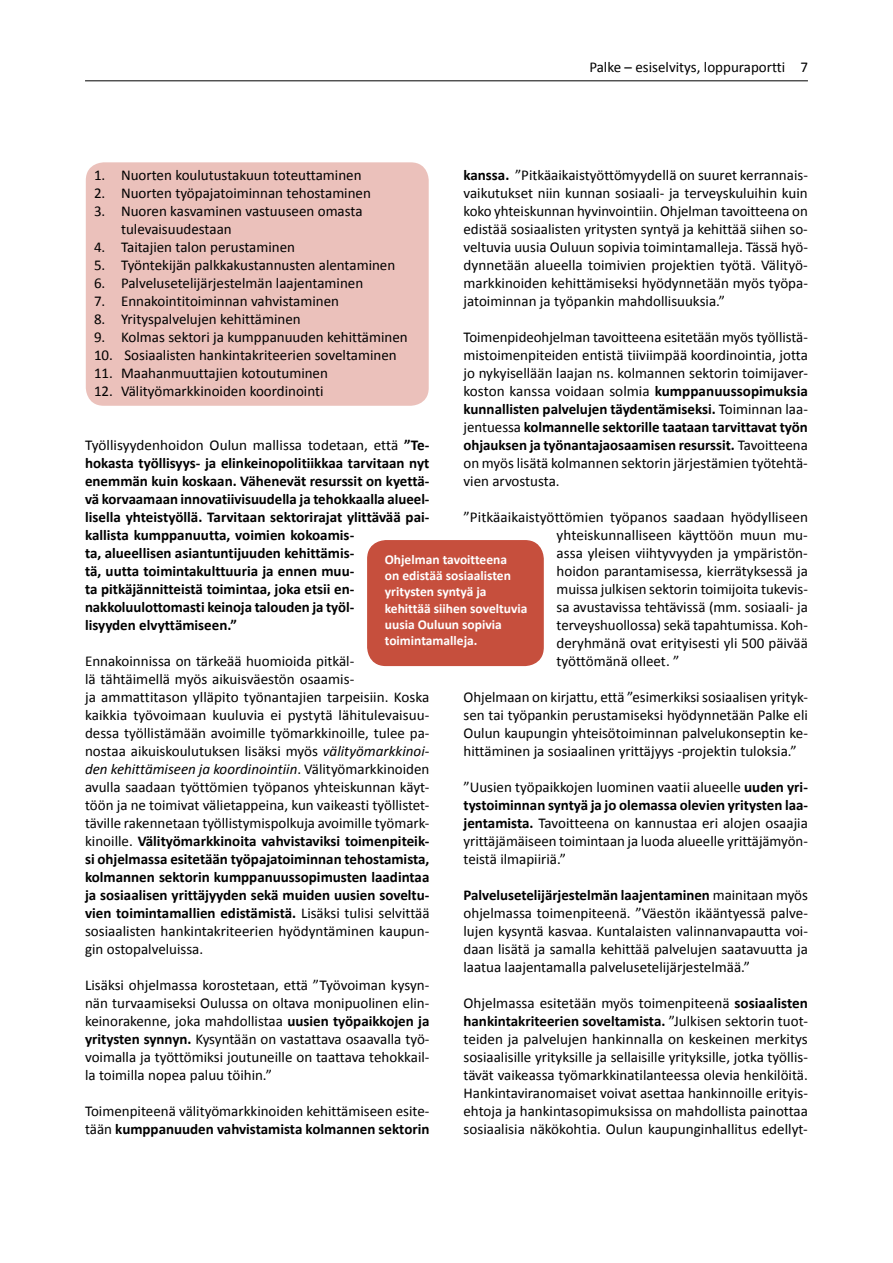
<style>
.page{position:relative;width:893px;height:1263px;background:#fff}
.page>*{position:absolute;margin:0;border:0;box-sizing:border-box;transform-origin:0 0}
.t1{font:15px/18px "Calibri";color:#000;text-align:justify}
.t2{font:700 15px/18px "Calibri";color:#000}
.t3{font:700 13.5px/16.2px "Calibri";color:#fff}
.s1{font-weight:700}
.s2{font-weight:400}
.s3{font-style:italic}
</style>
<div class="page">
<hr style="left:85px;top:80px;width:723px;height:1px;background:#000">
<div style="left:86px;top:162px;width:343px;height:244px;background:#ebc1bb;border-radius:18px"></div>
<div style="left:368px;top:541px;width:175px;height:124px;background:#c64f3d;border-radius:18px"></div>
<div style="left:367px;top:540px;width:177px;height:126px;border:2px solid #c64f3d;border-radius:18px"></div>
<p class="t1" style="left:589px;top:57px;width:220px">Palke – esiselvitys, loppuraportti 7</p>
<p class="t1" style="left:463px;top:165px;width:346px"><span class="s1">kanssa.</span> ”Pitkäaikaistyöttömyydellä on suuret kerrannais&shy;vaikutukset niin kunnan sosiaali- ja terveyskuluihin kuin koko yhteiskunnan hyvinvointiin. Ohjelman tavoitteena on edistää sosiaalisten yritysten syntyä ja kehittää siihen so&shy;veltuvia uusia Ouluun sopivia toimintamalleja. Tässä hyö&shy;dynnetään alueella toimivien projektien työtä. Välityö&shy;markkinoiden kehittämiseksi hyödynnetään myös työpa&shy;jatoiminnan ja työpankin mahdollisuuksia.”</p>
<p class="t1" style="left:463px;top:327px;width:346px">Toimenpideohjelman tavoitteena esitetään myös työllistä&shy;mistoimenpiteiden entistä tiiviimpää koordinointia, jotta jo nykyisellään laajan ns. kolmannen sektorin toimijaver&shy;koston kanssa voidaan solmia <span class="s1">kumppanuussopimuksia kunnallisten palvelujen täydentämiseksi.</span> Toiminnan laa&shy;jentuessa <span class="s1">kolmannelle sektorille taataan tarvittavat työn ohjauksen ja työnantajaosaamisen resurssit.</span> Tavoitteena on myös lisätä kolmannen sektorin järjestämien työtehtä&shy;vien arvostusta.</p>
<p class="t1" style="left:557px;top:507px;width:253px;text-indent:-93px">”Pitkäaikaistyöttömien työpanos saadaan hyödylliseen yhteiskunnalliseen käyttöön muun mu&shy;assa yleisen viihtyvyyden ja ympäristön&shy;hoidon parantamisessa, kierrätyksessä ja muissa julkisen sektorin toimijoita tukevis&shy;sa avustavissa tehtävissä (mm. sosiaali- ja terveyshuollossa) sekä tapahtumissa. Koh&shy;deryhmänä ovat erityisesti yli 500 päivää työttömänä olleet. ”</p>
<p class="t1" style="left:463px;top:687px;width:346px">Ohjelmaan on kirjattu, että ”esimerkiksi sosiaalisen yrityk&shy;sen tai työpankin perustamiseksi hyödynnetään Palke eli Oulun kaupungin yhteisötoiminnan palvelukonseptin ke&shy;hittäminen ja sosiaalinen yrittäjyys -projektin tuloksia.”</p>
<p class="t1" style="left:463px;top:777px;width:346px">”Uusien työpaikkojen luominen vaatii alueelle <span class="s1">uuden yri&shy;tystoiminnan syntyä ja jo olemassa olevien yritysten laa&shy;jentamista.</span> Tavoitteena on kannustaa eri alojen osaajia yrittäjämäiseen toimintaan ja luoda alueelle yrittäjämyön&shy;teistä ilmapiiriä.”</p>
<p class="t1" style="left:463px;top:885px;width:346px"><span class="s1">Palvelusetelijärjestelmän laajentaminen</span> mainitaan myös ohjelmassa toimenpiteenä. ”Väestön ikääntyessä palve&shy;lujen kysyntä kasvaa. Kuntalaisten valinnanvapautta voi&shy;daan lisätä ja samalla kehittää palvelujen saatavuutta ja laatua laajentamalla palvelusetelijärjestelmää.”</p>
<p class="t1" style="left:463px;top:993px;width:346px">Ohjelmassa esitetään myös toimenpiteenä <span class="s1">sosiaalisten hankintakriteerien soveltamista.</span> ”Julkisen sektorin tuot&shy;teiden ja palvelujen hankinnalla on keskeinen merkitys sosiaalisille yrityksille ja sellaisille yrityksille, jotka työllis&shy;tävät vaikeassa työmarkkinatilanteessa olevia henkilöitä.<br>Hankintaviranomaiset voivat asettaa hankinnoille erityis&shy;ehtoja ja hankintasopimuksissa on mahdollista painottaa sosiaalisia näkökohtia. Oulun kaupunginhallitus edellyt-</p>
<p class="t1" style="left:94px;top:165px;width:269px">1. Nuorten koulutustakuun toteuttaminen</p>
<p class="t1" style="left:94px;top:183px;width:278px">2. Nuorten työpajatoiminnan tehostaminen</p>
<p class="t1" style="left:121px;top:201px;width:243px;text-indent:-27px">3. Nuoren kasvaminen vastuuseen omasta tulevaisuudestaan</p>
<p class="t1" style="left:94px;top:237px;width:203px">4. Taitajien talon perustaminen</p>
<p class="t1" style="left:94px;top:255px;width:303px">5. Työntekijän palkkakustannusten alentaminen</p>
<p class="t1" style="left:94px;top:273px;width:271px">6. Palvelusetelijärjestelmän laajentaminen</p>
<p class="t1" style="left:94px;top:291px;width:246px">7. Ennakointitoiminnan vahvistaminen</p>
<p class="t1" style="left:94px;top:309px;width:208px">8. Yrityspalvelujen kehittäminen</p>
<p class="t1" style="left:94px;top:327px;width:315px">9. Kolmas sektori ja kumppanuuden kehittäminen</p>
<p class="t1" style="left:94px;top:345px;width:304px">10. Sosiaalisten hankintakriteerien soveltaminen</p>
<p class="t1" style="left:94px;top:363px;width:235px">11. Maahanmuuttajien kotoutuminen</p>
<p class="t1" style="left:94px;top:381px;width:231px">12. Välityömarkkinoiden koordinointi</p>
<p class="t2" style="left:85px;top:435px;width:346px"><span class="s2">Työllisyydenhoidon Oulun mallissa todetaan, että</span> ”Te&shy;hokasta työllisyys- ja elinkeinopolitiikkaa tarvitaan nyt enemmän kuin koskaan. Vähenevät resurssit on kyettä&shy;vä korvaamaan innovatiivisuudella ja tehokkaalla alueel&shy;lisella yhteistyöllä. Tarvitaan sektorirajat ylittävää pai&shy;kallista kumppanuutta, voimien kokoamis-<br>ta, alueellisen asiantuntijuuden kehittämis-<br>tä, uutta toimintakulttuuria ja ennen muu-<br>ta pitkäjännitteistä toimintaa, joka etsii en&shy;nakkoluulottomasti keinoja talouden ja työl-<br>lisyyden elvyttämiseen.”</p>
<p class="t1" style="left:85px;top:651px;width:346px;text-align:left">Ennakoinnissa on tärkeää huomioida pitkäl-<br>lä tähtäimellä myös aikuisväestön osaamis-<br>ja ammattitason ylläpito työnantajien tarpeisiin. Koska kaikkia työvoimaan kuuluvia ei pystytä lähitulevaisuu&shy;dessa työllistämään avoimille työmarkkinoille, tulee pa&shy;nostaa aikuiskoulutuksen lisäksi myös <span class="s3">välityömarkkinoi&shy;den kehittämiseen ja koordinointiin</span>. Välityömarkkinoiden avulla saadaan työttömien työpanos yhteiskunnan käyt&shy;töön ja ne toimivat välietappeina, kun vaikeasti työllistet&shy;täville rakennetaan työllistymispolkuja avoimille työmark&shy;kinoille. <span class="s1">Välityömarkkinoita vahvistaviksi toimenpiteik&shy;si ohjelmassa esitetään työpajatoiminnan tehostamista, kolmannen sektorin kumppanuussopimusten laadintaa ja sosiaalisen yrittäjyyden sekä muiden uusien soveltu&shy;vien toimintamallien edistämistä.</span> Lisäksi tulisi selvittää sosiaalisten hankintakriteerien hyödyntäminen kaupun&shy;gin ostopalveluissa.</p>
<p class="t1" style="left:85px;top:975px;width:346px">Lisäksi ohjelmassa korostetaan, että ”Työvoiman kysyn&shy;nän turvaamiseksi Oulussa on oltava monipuolinen elin&shy;keinorakenne, joka mahdollistaa <span class="s1">uusien työpaikkojen ja yritysten synnyn.</span> Kysyntään on vastattava osaavalla työ&shy;voimalla ja työttömiksi joutuneille on taattava tehokkail&shy;la toimilla nopea paluu töihin.”</p>
<p class="t1" style="left:85px;top:1101px;width:346px">Toimenpiteenä välityömarkkinoiden kehittämiseen esite&shy;tään <span class="s1">kumppanuuden vahvistamista kolmannen sektorin</span></p>
<p class="t3" style="left:385px;top:551px;width:144px">Ohjelman tavoitteena<br>on edistää sosiaalisten yritysten syntyä ja kehittää siihen soveltuvia uusia Ouluun sopivia toimintamalleja.</p>
</div>
